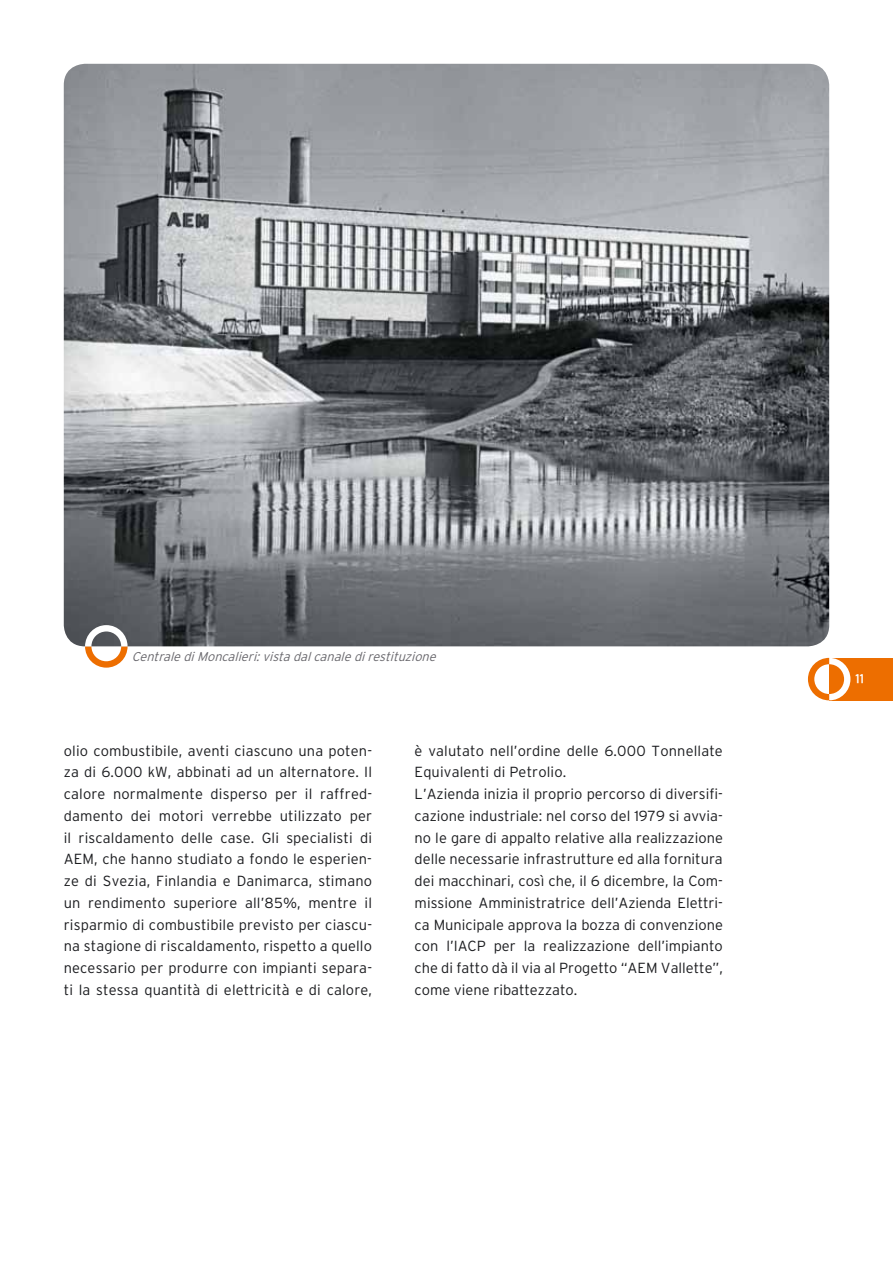
<style>
.page{position:relative;width:893px;height:1263px;background:#fff}
.page>*{position:absolute;margin:0;border:0;box-sizing:border-box;transform-origin:0 0}
.t1{font:300 14.7px/21.8px "Interstate";color:#1b1c1f;text-align:justify}
.t2{font:italic 300 12.75px "Interstate";color:#68676c}
.t3{font:12px "Blair Md ITCTT Medium";color:#fff}
</style>
<div class="page">
<div style="left:829px;top:658px;width:64px;height:42px;background:#ed6e00"></div>
<svg style="left:808px;top:658px;width:42px;height:42px"></svg>
<img style="left:64px;top:64px;width:765px;height:582px">
<svg style="left:85px;top:625px;width:43px;height:43px"></svg>
<p class="t2" style="left:132px;top:650px;width:309px">CentralediMoncalieri:vistadalcanaledirestituzione</p>
<p class="t1" style="left:64px;top:739px;width:310px">olio combustibile, aventi ciascuno una poten&shy;za di 6.000 kW, abbinati ad un alternatore. Il calore normalmente disperso per il raffred&shy;damento dei motori verrebbe utilizzato per il riscaldamento delle case. Gli specialisti di AEM, che hanno studiato a fondo le esperien&shy;ze di Svezia, Finlandia e Danimarca, stimano un rendimento superiore all’85%, mentre il risparmio di combustibile previsto per ciascu&shy;na stagione di riscaldamento, rispetto a quello necessario per produrre con impianti separa&shy;ti la stessa quantità di elettricità e di calore,</p>
<p class="t1" style="left:415px;top:739px;width:310px;text-align:left">è valutato nell’ordine delle 6.000 Tonnellate Equivalenti di Petrolio.<br>L’Azienda inizia il proprio percorso di diversifi&shy;cazione industriale: nel corso del 1979 si avvia&shy;no le gare di appalto relative alla realizzazione delle necessarie infrastrutture ed alla fornitura dei macchinari, così che, il 6 dicembre, la Com&shy;missione Amministratrice dell’Azienda Elettri&shy;ca M unicipale approva la bozza di convenzione con l’IACP per la realizzazione dell’impianto che di fatto dà il via al Progetto “AEM Vallette”, come viene ribattezzato.</p>
<p class="t3" style="left:855px;top:669px;width:10px">11</p>
</div>
